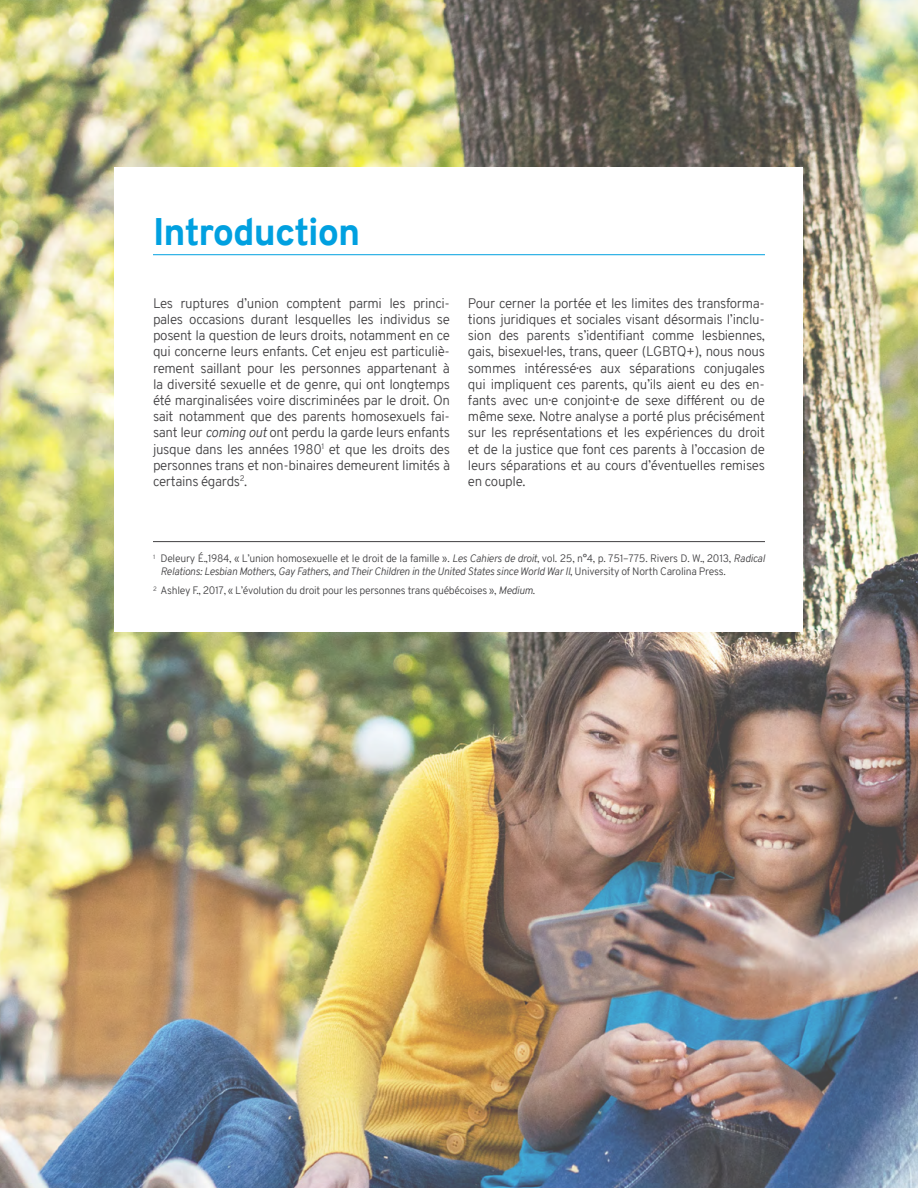
<style>
.page{position:relative;width:918px;height:1188px;background:#fff}
.page>*{position:absolute;margin:0;border:0;box-sizing:border-box;transform-origin:0 0}
.t1{font:800 37.5px "Overpass";letter-spacing:-.025em;color:#00a0e0}
.t2{font:300 13.5px/16.2px "Overpass";letter-spacing:-.025em;color:#414042;text-align:justify}
.t3{font:300 10.5px/12.6px "Overpass";letter-spacing:-.025em;color:#414042}
.s1{font-style:italic}
</style>
<div class="page">
<img style="left:0;top:0;width:918px;height:1188px">
<div style="left:115px;top:167px;width:688px;height:464px;background:#fff"></div>
<hr style="left:153px;top:254px;width:612px;height:1px;background:#00a0e0">
<hr style="left:153px;top:541px;width:612px;height:1px;background:#414042">
<h1 class="t1" style="left:153px;top:206px;width:209px">Introduction</h1>
<p class="t2" style="left:153px;top:295px;width:299px">Les ruptures d’union comptent parmi les princi&shy;pales occasions durant lesquelles les individus se posent la question de leurs droits, notamment en ce qui concerne leurs enfants. Cet enjeu est particuliè&shy;rement saillant pour les personnes appartenant à la diversité sexuelle et de genre, qui ont longtemps été marginalisées voire discriminées par le droit. On sait notamment que des parents homosexuels fai&shy;sant leur <span class="s1">coming out</span> ont perdu la garde leurs enfants jusque dans les années 1980<sup>1</sup> et que les droits des personnes trans et non-binaires demeurent limités à certains égards<sup>2</sup>.</p>
<p class="t2" style="left:468px;top:295px;width:299px">Pour cerner la portée et les limites des transforma&shy;tions juridiques et sociales visant désormais l’inclu&shy;sion des parents s’identifiant comme lesbiennes, gais, bisexuel·les, trans, queer (LGBTQ+), nous nous sommes intéressé·es aux séparations conjugales qui impliquent ces parents, qu’ils aient eu des en&shy;fants avec un·e conjoint·e de sexe différent ou de même sexe. Notre analyse a porté plus précisément sur les représentations et les expériences du droit et de la justice que font ces parents à l’occasion de leurs séparations et au cours d’éventuelles remises en couple.</p>
<p class="t3" style="left:161px;top:552px;width:606px;text-indent:-8px"><sup>1</sup> Deleury É.,1984, « L’union homosexuelle et le droit de la famille ». <span class="s1">Les Cahiers de droit</span>, vol. 25, n°4, p. 751–775. Rivers D. W., 2013, <span class="s1">Radical<br>Relations: Lesbian Mothers, Gay Fathers, and Their Children in the United States since World War II</span>, University of North Carolina Press.</p>
<p class="t3" style="left:153px;top:584px;width:384px"><sup>2</sup> Ashley F., 2017, « L’évolution du droit pour les personnes trans québécoises », <span class="s1">Medium</span>.</p>
</div>
